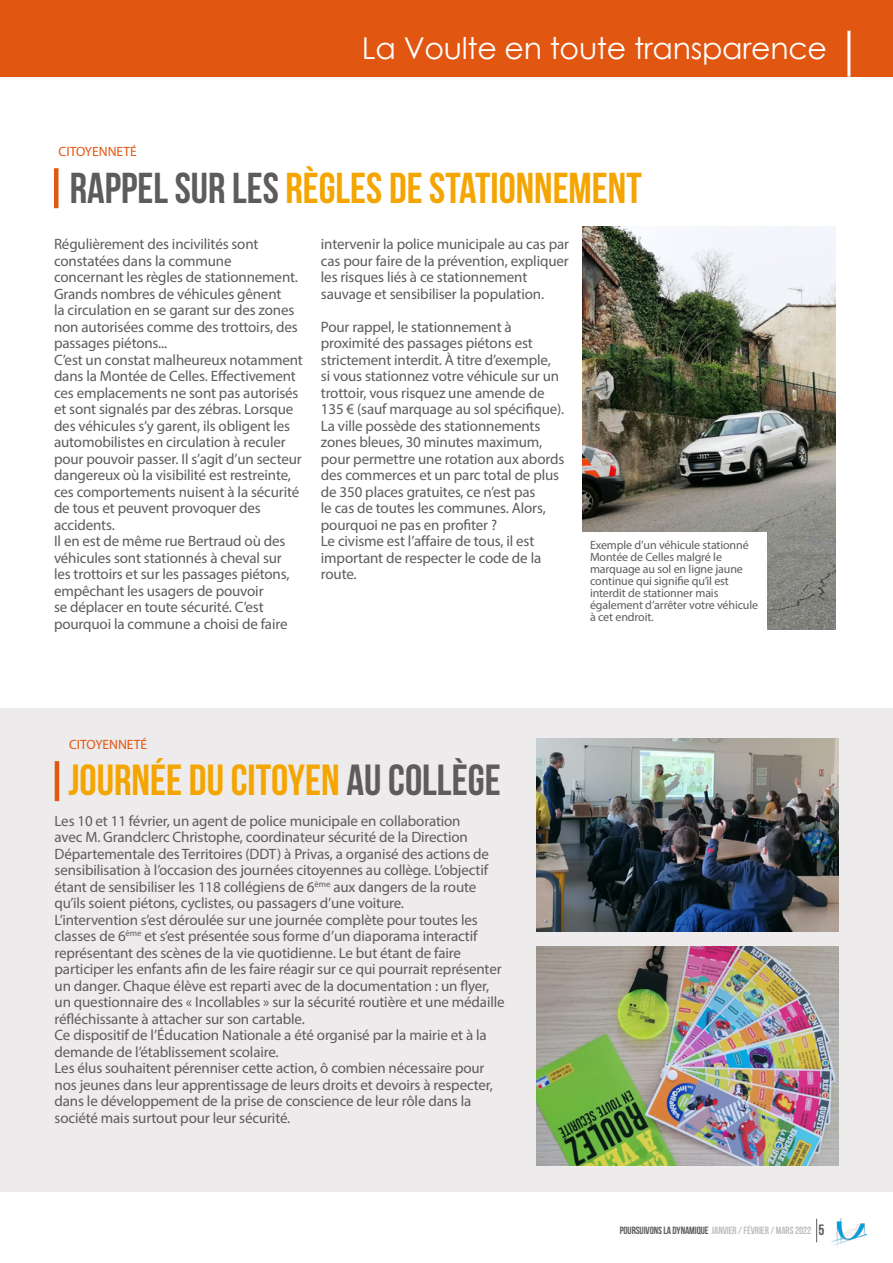
<style>
.page{position:relative;width:893px;height:1263px;background:#fff}
.page>*{position:absolute;margin:0;border:0;box-sizing:border-box;transform-origin:0 0}
.t1{font:43.5px "Bebas Neue";color:#f4a500}
.t2{font:43.2px "Bebas Neue";color:#f4a500}
.t3{font:30px "Century Gothic";letter-spacing:-.01em;color:#fff}
.t4{font:15px/16.5px "Myriad Pro";letter-spacing:-.01em;color:#5e5b5c}
.t5{font:13.5px "Myriad Pro";color:#e15611}
.t6{font:12px/12px "Myriad Pro";letter-spacing:-.01em;color:#5e5b5c}
.t7{font:10.5px "Bebas Neue";letter-spacing:-.01em;color:#c1bcbc}
.s1{color:#5e5b5c}
.s2{font-size:15px;color:#5e5b5c}
</style>
<div class="page">
<div style="left:0;top:0;width:893px;height:77px;background:#e15611"></div>
<hr style="left:847px;top:31px;width:3px;height:46px;background:#fff">
<img style="left:832px;top:1218px;width:34px;height:29px">
<svg style="left:816px;top:1219px;width:1px;height:23px"></svg>
<hr style="left:54px;top:168px;width:4px;height:40px;background:#e15611">
<div style="left:1px;top:708px;width:892px;height:484px;background:#edebec"></div>
<hr style="left:55px;top:761px;width:4px;height:40px;background:#e15611">
<img style="left:537px;top:946px;width:302px;height:219px">
<img style="left:537px;top:738px;width:302px;height:193px">
<img style="left:583px;top:227px;width:252px;height:402px">
<div style="left:581px;top:531px;width:186px;height:101px;background:#fff"></div>
<p class="t5" style="left:59px;top:143px;width:80px">CITOYENNETÉ</p>
<h3 class="t3" style="left:362px;top:27px;width:467px">La Voulte en toute transparence</h3>
<h2 class="t2" style="left:70px;top:164px;width:573px"><span class="s1">RAPPEL SUR LES</span> RÈGLES DE STATIONNEMENT</h2>
<p class="t4" style="left:54px;top:236px;width:250px">Régulièrement des incivilités sont constatées dans la commune concernant les règles de stationnement.<br>Grands nombres de véhicules gênent<br>la circulation en se garant sur des zones non autorisées comme des trottoirs, des passages piétons...<br>C’est un constat malheureux notamment dans la Montée de Celles. Effectivement ces emplacements ne sont pas autorisés et sont signalés par des zébras. Lorsque des véhicules s’y garent, ils obligent les automobilistes en circulation à reculer pour pouvoir passer. Il s’agit d’un secteur dangereux où la visibilité est restreinte, ces comportements nuisent à la sécurité de tous et peuvent provoquer des accidents.<br>Il en est de même rue Bertraud où des véhicules sont stationnés à cheval sur<br>les trottoirs et sur les passages piétons, empêchant les usagers de pouvoir<br>se déplacer en toute sécurité. C’est pourquoi la commune a choisi de faire</p>
<p class="t4" style="left:321px;top:236px;width:250px">intervenir la police municipale au cas par cas pour faire de la prévention, expliquer les risques liés à ce stationnement sauvage et sensibiliser la population.</p>
<p class="t4" style="left:321px;top:318px;width:245px">Pour rappel, le stationnement à proximité des passages piétons est strictement interdit. À titre d’exemple,<br>si vous stationnez votre véhicule sur un trottoir, vous risquez une amende de 135 € (sauf marquage au sol spécifique).<br>La ville possède des stationnements zones bleues, 30 minutes maximum, pour permettre une rotation aux abords des commerces et un parc total de plus de 350 places gratuites, ce n’est pas<br>le cas de toutes les communes. Alors, pourquoi ne pas en profiter ?<br>Le civisme est l’affaire de tous, il est important de respecter le code de la route.</p>
<p class="t6" style="left:590px;top:539px;width:170px">Exemple d’un véhicule stationné<br>Montée de Celles malgré le marquage au sol en ligne jaune continue qui signifie qu’il est interdit de stationner mais également d’arrêter votre véhicule à cet endroit.</p>
<p class="t5" style="left:69px;top:736px;width:80px">CITOYENNETÉ</p>
<h1 class="t1" style="left:68px;top:756px;width:434px">JOURNÉE DU CITOYEN <span class="s1">AU COLLÈGE</span></h1>
<p class="t4" style="left:55px;top:812px;width:452px">Les 10 et 11 février, un agent de police municipale en collaboration<br>avec M. Grandclerc Christophe, coordinateur sécurité de la Direction Départementale des Territoires (DDT) à Privas, a organisé des actions de sensibilisation à l’occasion des journées citoyennes au collège. L’objectif étant de sensibiliser les 118 collégiens de 6<sup>ème</sup> aux dangers de la route qu’ils soient piétons, cyclistes, ou passagers d’une voiture.<br>L’intervention s’est déroulée sur une journée complète pour toutes les classes de 6<sup>ème</sup> et s’est présentée sous forme d’un diaporama interactif représentant des scènes de la vie quotidienne. Le but étant de faire participer les enfants afin de les faire réagir sur ce qui pourrait représenter un danger. Chaque élève est reparti avec de la documentation : un flyer, un questionnaire des « Incollables » sur la sécurité routière et une médaille réfléchissante à attacher sur son cartable.<br>Ce dispositif de l’Éducation Nationale a été organisé par la mairie et à la demande de l’établissement scolaire.<br>Les élus souhaitent pérenniser cette action, ô combien nécessaire pour nos jeunes dans leur apprentissage de leurs droits et devoirs à respecter, dans le développement de la prise de conscience de leur rôle dans la société mais surtout pour leur sécurité.</p>
<p class="t7" style="left:620px;top:1224px;width:206px"><span class="s1">POURSUIVONS LA DYNAMIQUE</span> JANVIER / FÉVRIER / MARS 2022 <span class="s2">5</span></p>
</div>
